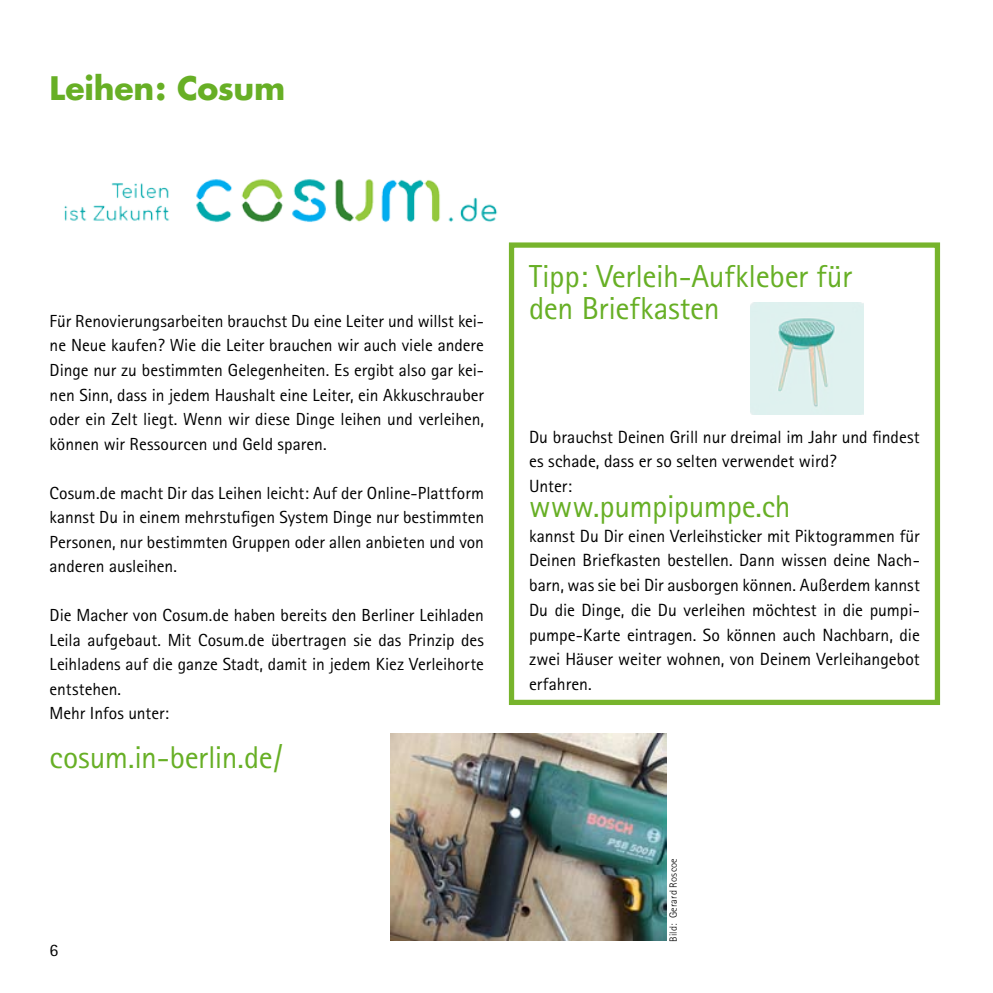
<style>
.page{position:relative;width:993px;height:993px;background:#fff}
.page>*{position:absolute;margin:0;border:0;box-sizing:border-box;transform-origin:0 0}
.t1{font:31.85px/31.5px "Rotis Sans Serif";letter-spacing:-.01em;color:#67af25}
.t2{font:31.5px "Rotis Sans Serif";letter-spacing:-.01em;color:#67af25}
.t3{font:700 31.5px "Futura";letter-spacing:-.01em;color:#67af25}
.t4{font:17.68px/24.7px "Rotis Sans Serif";letter-spacing:-.005em;color:#000}
.t5{font:17.5px/24.5px "Rotis Sans Serif";letter-spacing:-.005em;color:#000;text-align:justify}
.t6{font:300 10.5px "Rotis Sans Serif";letter-spacing:.02em;color:#000}
</style>
<div class="page">
<div style="left:508px;top:242px;width:431px;height:462px;border:5px solid #77b42c"></div>
<img style="left:750px;top:302px;width:112px;height:112px">
<img style="left:64px;top:179px;width:434px;height:43px">
<img style="left:390px;top:733px;width:276px;height:207px">
<h2 class="t3" style="left:50px;top:67px;width:237px">Leihen: Cosum</h2>
<p class="t5" style="left:50px;top:308px;width:436px">Für Renovierungsarbeiten brauchst Du eine Leiter und willst kei&shy;ne Neue kaufen? Wie die Leiter brauchen wir auch viele andere Dinge nur zu bestimmten Gelegenheiten. Es ergibt also gar kei&shy;nen Sinn, dass in jedem Haushalt eine Leiter, ein Akkuschrauber oder ein Zelt liegt. Wenn wir diese Dinge leihen und verleihen, können wir Ressourcen und Geld sparen.</p>
<p class="t5" style="left:50px;top:480px;width:436px">Cosum.de macht Dir das Leihen leicht: Auf der Online-Plattform kannst Du in einem mehrstufigen System Dinge nur bestimmten Personen, nur bestimmten Gruppen oder allen anbieten und von anderen ausleihen.</p>
<p class="t5" style="left:50px;top:602px;width:436px;text-align:left">Die Macher von Cosum.de haben bereits den Berliner Leihladen Leila aufgebaut. Mit Cosum.de übertragen sie das Prinzip des Leihladens auf die ganze Stadt, damit in jedem Kiez Verleihorte entstehen.<br>Mehr Infos unter:</p>
<h2 class="t2" style="left:50px;top:738px;width:234px">cosum.in-berlin.de/</h2>
<h1 class="t1" style="left:529px;top:260px;width:324px">Tipp: Verleih-Aufkleber für den Briefkasten</h1>
<p class="t4" style="left:529px;top:424px;width:392px">Du brauchst Deinen Grill nur dreimal im Jahr und findest es schade, dass er so selten verwendet wird?<br>Unter:</p>
<h2 class="t2" style="left:529px;top:487px;width:263px">www.pumpipumpe.ch</h2>
<p class="t4" style="left:529px;top:523px;width:392px;text-align:justify">kannst Du Dir einen Verleihsticker mit Piktogrammen für Deinen Briefkasten bestellen. Dann wissen deine Nach&shy;barn, was sie bei Dir ausborgen können. Außerdem kannst Du die Dinge, die Du verleihen möchtest in die pumpi&shy;pumpe-Karte eintragen. So können auch Nachbarn, die zwei Häuser weiter wohnen, von Deinem Verleihangebot erfahren.</p>
<p class="t6" style="left:667px;top:941px;width:85px;rotate:-90deg">Bild: Gerard Roscoe</p>
</div>
